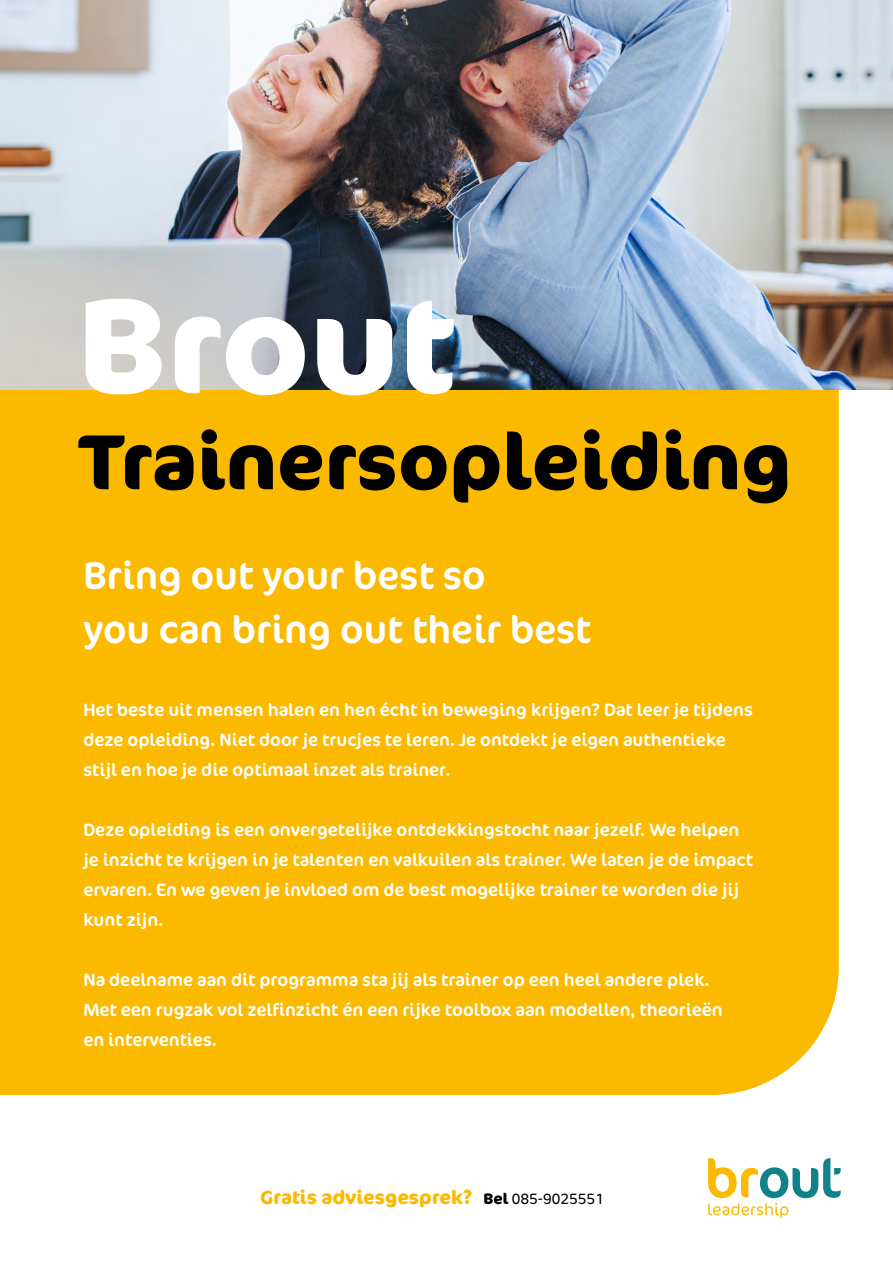
<style>
.page{position:relative;width:893px;height:1263px;background:#fff}
.page>*{position:absolute;margin:0;border:0;box-sizing:border-box;transform-origin:0 0}
.t1{font:700 135px "Cocon Pro";color:#fff}
.t2{font:700 78px "Cocon Pro";color:#000}
.t3{font:39px/54px "Cocon Pro";color:#fff}
.t4{font:700 18.9px "Cocon Pro";color:#fbba00}
.t5{font:18px/30px "Cocon Pro";color:#fff}
.s1{font-size:15.15px;color:#000}
.s2{font-weight:300;font-size:15.15px;color:#000}
</style>
<div class="page">
<div style="left:0;top:389px;width:839px;height:706px;background:#fbba00"></div>
<img style="left:0;top:0;width:893px;height:389px">
<svg style="left:708px;top:1158px;width:133px;height:60px"></svg>
<h1 class="t1" style="left:78px;top:253px;width:379px">Brout</h1>
<h2 class="t2" style="left:78px;top:408px;width:715px">Trainersopleiding</h2>
<h3 class="t3" style="left:83px;top:548px;width:509px">Bring out your best so<br>you can bring out their best</h3>
<p class="t5" style="left:83px;top:695px;width:671px">Het beste uit mensen halen en hen écht in beweging krijgen? Dat leer je tijdens deze opleiding. Niet door je trucjes te leren. Je ontdekt je eigen authentieke stijl en hoe je die optimaal inzet als trainer.</p>
<p class="t5" style="left:83px;top:815px;width:671px">Deze opleiding is een onvergetelijke ontdekkingstocht naar jezelf. We helpen je inzicht te krijgen in je talenten en valkuilen als trainer. We laten je de impact ervaren. En we geven je invloed om de best mogelijke trainer te worden die jij kunt zijn.</p>
<p class="t5" style="left:83px;top:965px;width:641px">Na deelname aan dit programma sta jij als trainer op een heel andere plek.<br>Met een rugzak vol zelfinzicht én een rijke toolbox aan modellen, theorieën en interventies.</p>
<p class="t4" style="left:260px;top:1184px;width:345px">Gratis adviesgesprek? <span class="s1">Bel</span> <span class="s2">085-9025551</span></p>
</div>
